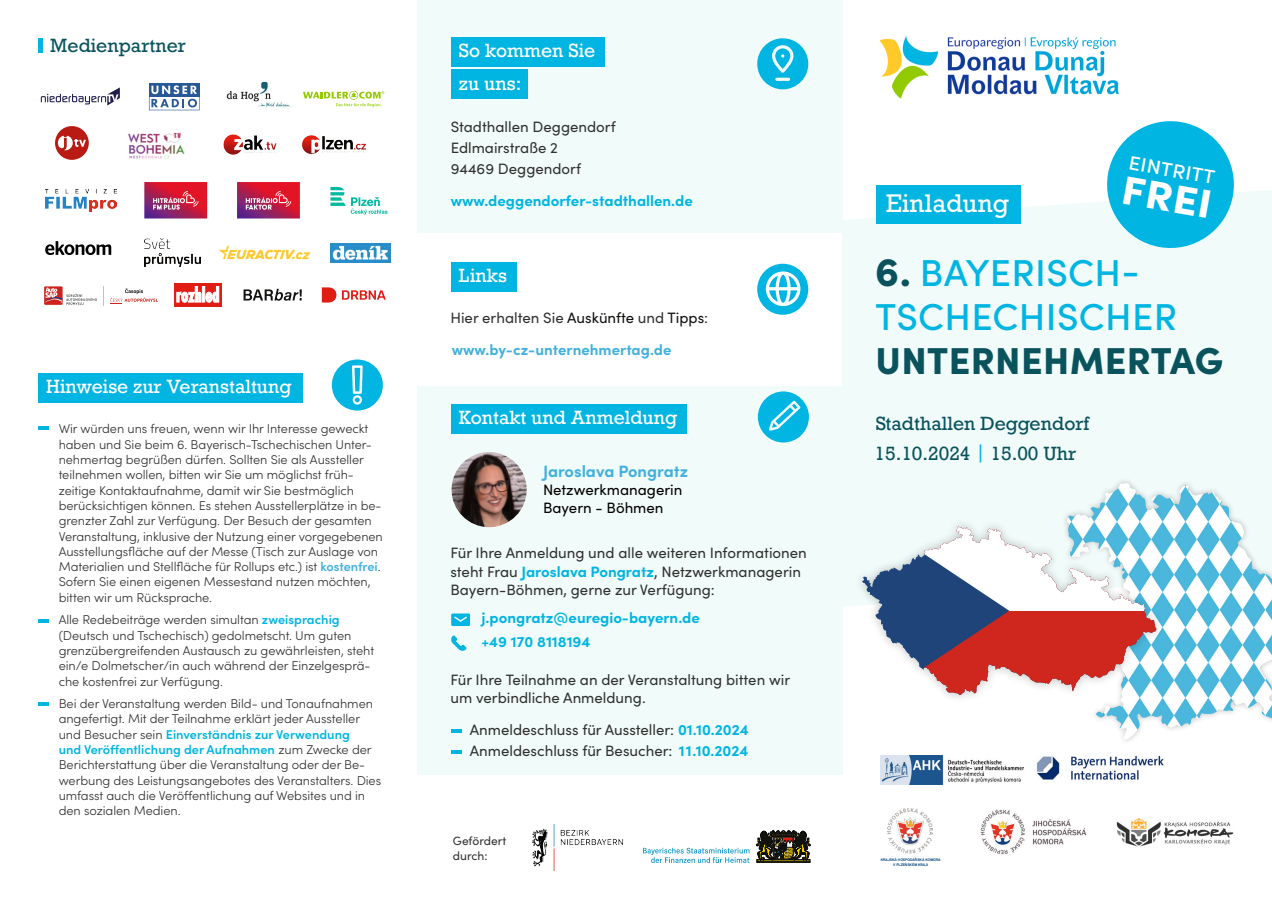
<style>
.page{position:relative;width:1272px;height:902px;background:#fff}
.page>*{position:absolute;margin:0;border:0;box-sizing:border-box;transform-origin:0 0}
.t1{font:900 40.05px "Sofia Pro";color:#fff;scale:1.07 1}
.t2{font:500 37.5px "Sofia Pro";letter-spacing:.01em;color:#00b5e1}
.t3{font:900 37.5px "Sofia Pro";letter-spacing:.01em;color:#0a535d}
.t4{font:24px "Rockwell Nova";color:#fff}
.t5{font:500 19.5px "Sofia Pro";color:#fff;scale:1.07 1}
.t6{font:18px "Rockwell Nova";color:#fff}
.t7{font:18px "Rockwell Nova";color:#0a535d}
.t8{font:700 16.35px "Sofia Pro";color:#42b1dd}
.t9{font:15px/18px "Sofia Pro";color:#313230}
.t10{font:700 15px "Sofia Pro";color:#00b5e1}
.t11{font:15px "Sofia Pro";color:#020100}
.t12{font:700 15px "Sofia Pro";color:#42b1dd}
.t13{font:300 12.75px/15.3px "Sofia Pro";letter-spacing:-.005em;color:#313230}
.t14{font:12px "Sofia Pro";color:#313230}
.t15{font:700 3.6px/4.3px "Arial";letter-spacing:-.005em;color:#08487e;text-align:center;scale:.95 1}
.s1{font-weight:600;color:#42b1dd}
.s2{font-weight:600;color:#00b5e1}
.s3{color:#11110f}
.s4{font-weight:700;color:#00b5e1}
.s5{font-weight:900;font-size:40.5px;color:#0a535d}
.s6{color:#00b5e1}
</style>
<div class="page">
<div style="left:842px;top:190px;width:429px;height:416px;background:#f1fbfa"></div>
<div style="left:417px;top:0;width:425px;height:232px;background:#f1fbfa"></div>
<div style="left:417px;top:386px;width:425px;height:388px;background:#f1fbfa"></div>
<img style="left:879px;top:35px;width:240px;height:64px">
<div style="left:875px;top:184px;width:145px;height:39px;background:#00b5e1"></div>
<svg style="left:1101px;top:121px;width:137px;height:132px"></svg>
<img style="left:880px;top:755px;width:143px;height:29px">
<img style="left:888px;top:808px;width:44px;height:46px">
<img style="left:980px;top:809px;width:107px;height:46px">
<div style="left:451px;top:37px;width:153px;height:30px;background:#00b5e1"></div>
<div style="left:38px;top:373px;width:265px;height:29px;background:#00b5e1"></div>
<div style="left:451px;top:262px;width:66px;height:30px;background:#00b5e1"></div>
<div style="left:451px;top:404px;width:235px;height:29px;background:#00b5e1"></div>
<div style="left:451px;top:70px;width:76px;height:29px;background:#00b5e1"></div>
<svg style="left:757px;top:264px;width:51px;height:51px"></svg>
<svg style="left:757px;top:38px;width:51px;height:51px"></svg>
<hr style="left:38px;top:426px;width:10px;height:4px;background:#00b5e1">
<svg style="left:38px;top:619px;width:10px;height:3px"></svg>
<hr style="left:38px;top:702px;width:10px;height:4px;background:#00b5e1">
<hr style="left:451px;top:729px;width:10px;height:4px;background:#00b5e1">
<hr style="left:451px;top:750px;width:10px;height:4px;background:#00b5e1">
<svg style="left:757px;top:391px;width:52px;height:51px"></svg>
<svg style="left:451px;top:613px;width:19px;height:13px"></svg>
<svg style="left:451px;top:635px;width:15px;height:16px"></svg>
<svg style="left:332px;top:359px;width:51px;height:51px"></svg>
<div style="left:38px;top:38px;width:5px;height:15px;background:#00b5e1"></div>
<img style="left:1116px;top:817px;width:118px;height:30px">
<img style="left:532px;top:824px;width:91px;height:46px">
<svg style="left:643px;top:847px;width:106px;height:15px"></svg>
<svg style="left:756px;top:830px;width:54px;height:32px"></svg>
<img style="left:1036px;top:755px;width:128px;height:25px">
<img style="left:451px;top:452px;width:75px;height:75px;border-radius:38px">
<div style="left:1060px;top:477px;width:211px;height:268px;background:#11110f;opacity:.25"></div>
<img style="left:1066px;top:483px;width:59px;height:34px">
<div style="left:853px;top:517px;width:312px;height:186px;background:#11110f;opacity:.25"></div>
<svg style="left:862px;top:526px;width:294px;height:169px"></svg>
<svg style="left:933px;top:526px;width:29px;height:23px"></svg>
<svg style="left:41px;top:87px;width:79px;height:18px"></svg>
<div style="left:149px;top:83px;width:50px;height:14px;background:#285997"></div>
<svg style="left:149px;top:85px;width:50px;height:25px"></svg>
<img style="left:223px;top:134px;width:54px;height:21px">
<img style="left:302px;top:135px;width:64px;height:19px">
<img style="left:46px;top:190px;width:70px;height:21px">
<svg style="left:330px;top:187px;width:57px;height:27px"></svg>
<svg style="left:144px;top:182px;width:63px;height:36px"></svg>
<svg style="left:237px;top:182px;width:63px;height:36px"></svg>
<img style="left:330px;top:243px;width:61px;height:20px">
<svg style="left:174px;top:283px;width:48px;height:24px"></svg>
<svg style="left:177px;top:286px;width:42px;height:16px"></svg>
<svg style="left:322px;top:287px;width:14px;height:15px"></svg>
<svg style="left:342px;top:290px;width:44px;height:9px"></svg>
<img style="left:226px;top:81px;width:64px;height:26px">
<svg style="left:303px;top:91px;width:81px;height:16px"></svg>
<img style="left:219px;top:245px;width:91px;height:15px">
<div style="left:55px;top:126px;width:34px;height:34px;background:#b91a13;border-radius:50%"></div>
<svg style="left:58px;top:136px;width:28px;height:14px"></svg>
<img style="left:128px;top:132px;width:57px;height:27px">
<img style="left:145px;top:238px;width:56px;height:29px">
<svg style="left:243px;top:289px;width:59px;height:11px"></svg>
<svg style="left:44px;top:286px;width:19px;height:19px"></svg>
<svg style="left:45px;top:287px;width:52px;height:18px"></svg>
<svg style="left:110px;top:288px;width:48px;height:16px"></svg>
<svg style="left:103px;top:286px;width:1px;height:19px"></svg>
<svg style="left:45px;top:241px;width:66px;height:14px"></svg>
<p class="t7" style="left:50px;top:34px;width:137px">Medienpartner</p>
<p class="t6" style="left:46px;top:375px;width:247px">Hinweise zur Veranstaltung</p>
<p class="t13" style="left:59px;top:420px;width:326px">Wir würden uns freuen, wenn wir Ihr Interesse geweckt haben und Sie beim 6. Bayerisch-Tschechischen Unter&shy;nehmertag begrüßen dürfen. Sollten Sie als Aussteller teilnehmen wollen, bitten wir Sie um möglichst früh&shy;zeitige Kontaktaufnahme, damit wir Sie bestmöglich berücksichtigen können. Es stehen Ausstellerplätze in be&shy;grenzter Zahl zur Verfügung. Der Besuch der gesamten Veranstaltung, inklusive der Nutzung einer vorgegebenen Ausstellungsfläche auf der Messe (Tisch zur Auslage von Materialien und Stellfläche für Rollups etc.) ist <span class="s1">kostenfrei</span>.<br>Sofern Sie einen eigenen Messestand nutzen möchten, bitten wir um Rücksprache.</p>
<p class="t13" style="left:59px;top:611px;width:317px">Alle Redebeiträge werden simultan <span class="s2">zweisprachig </span>(Deutsch und Tschechisch) gedolmetscht. Um guten grenzübergreifenden Austausch zu gewährleisten, steht ein/e Dolmetscher/in auch während der Einzelgesprä&shy;che kostenfrei zur Verfügung.</p>
<p class="t13" style="left:59px;top:695px;width:324px">Bei der Veranstaltung werden Bild- und Tonaufnahmen angefertigt. Mit der Teilnahme erklärt jeder Aussteller und Besucher sein <span class="s2">Einverständnis zur Verwendung<br>und Veröffentlichung der Aufnahmen</span> zum Zwecke der Berichterstattung über die Veranstaltung oder der Be&shy;werbung des Leistungsangebotes des Veranstalters. Dies umfasst auch die Veröffentlichung auf Websites und in den sozialen Medien.</p>
<p class="t6" style="left:459px;top:40px;width:138px">So kommen Sie</p>
<p class="t6" style="left:459px;top:72px;width:64px">zu uns:</p>
<p class="t9" style="left:450px;top:117px;width:166px">Stadthallen Deggendorf</p>
<p class="t9" style="left:450px;top:138px;width:109px">Edlmairstraße 2</p>
<p class="t9" style="left:450px;top:159px;width:132px">94469 Deggendorf</p>
<p class="t10" style="left:450px;top:189px;width:244px">www.deggendorfer-stadthallen.de</p>
<p class="t6" style="left:459px;top:265px;width:50px">Links</p>
<p class="t9" style="left:450px;top:308px;width:259px">Hier erhalten Sie <span class="s3">Auskünfte</span> und <span class="s3">Tipps</span>:</p>
<p class="t12" style="left:452px;top:338px;width:221px">www.by-cz-unternehmertag.de</p>
<p class="t6" style="left:459px;top:406px;width:220px">Kontakt und Anmeldung</p>
<p class="t8" style="left:543px;top:458px;width:146px">Jaroslava Pongratz</p>
<p class="t11" style="left:543px;top:479px;width:141px">Netzwerkmanagerin</p>
<p class="t11" style="left:543px;top:497px;width:122px">Bayern - Böhmen</p>
<p class="t9" style="left:450px;top:543px;width:358px">Für Ihre Anmeldung und alle weiteren Informationen steht Frau <span class="s4">Jaroslava Pongratz</span>, Netzwerkmanagerin<br>Bayern-Böhmen, gerne zur Verfügung:</p>
<p class="t10" style="left:481px;top:606px;width:220px">j.pongratz@euregio-bayern.de</p>
<p class="t10" style="left:481px;top:630px;width:110px">+49 170 8118194</p>
<p class="t9" style="left:450px;top:670px;width:341px">Für Ihre Teilnahme an der Veranstaltung bitten wir um verbindliche Anmeldung.</p>
<p class="t9" style="left:470px;top:720px;width:280px">Anmeldeschluss für Aussteller: <span class="s4">01.10.2024</span></p>
<p class="t9" style="left:470px;top:741px;width:280px">Anmeldeschluss für Besucher: <span class="s4">11.10.2024</span></p>
<p class="t14" style="left:453px;top:832px;width:55px">Gefördert</p>
<p class="t14" style="left:453px;top:846px;width:36px">durch:</p>
<p class="t4" style="left:886px;top:189px;width:124px">Einladung</p>
<p class="t5" style="left:1131px;top:148px;width:83px;rotate:10deg">EINTRITT</p>
<p class="t1" style="left:1127px;top:158px;width:86px;rotate:10deg">FREI</p>
<p class="t2" style="left:875px;top:245px;width:266px"><span class="s5">6.</span> BAYERISCH-</p>
<p class="t2" style="left:875px;top:289px;width:303px">TSCHECHISCHER</p>
<p class="t3" style="left:875px;top:331px;width:349px">UNTERNEHMERTAG</p>
<p class="t7" style="left:876px;top:412px;width:215px">Stadthallen Deggendorf</p>
<p class="t7" style="left:874px;top:442px;width:203px">15.10.2024 <span class="s6">|</span> 15.00 Uhr</p>
<p class="t15" style="left:880px;top:857px;width:65px">KRAJSKÁ HOSPODÁŘSKÁ KOMORA<br>V PLZEŇSKÉM KRAJI</p>
</div>
